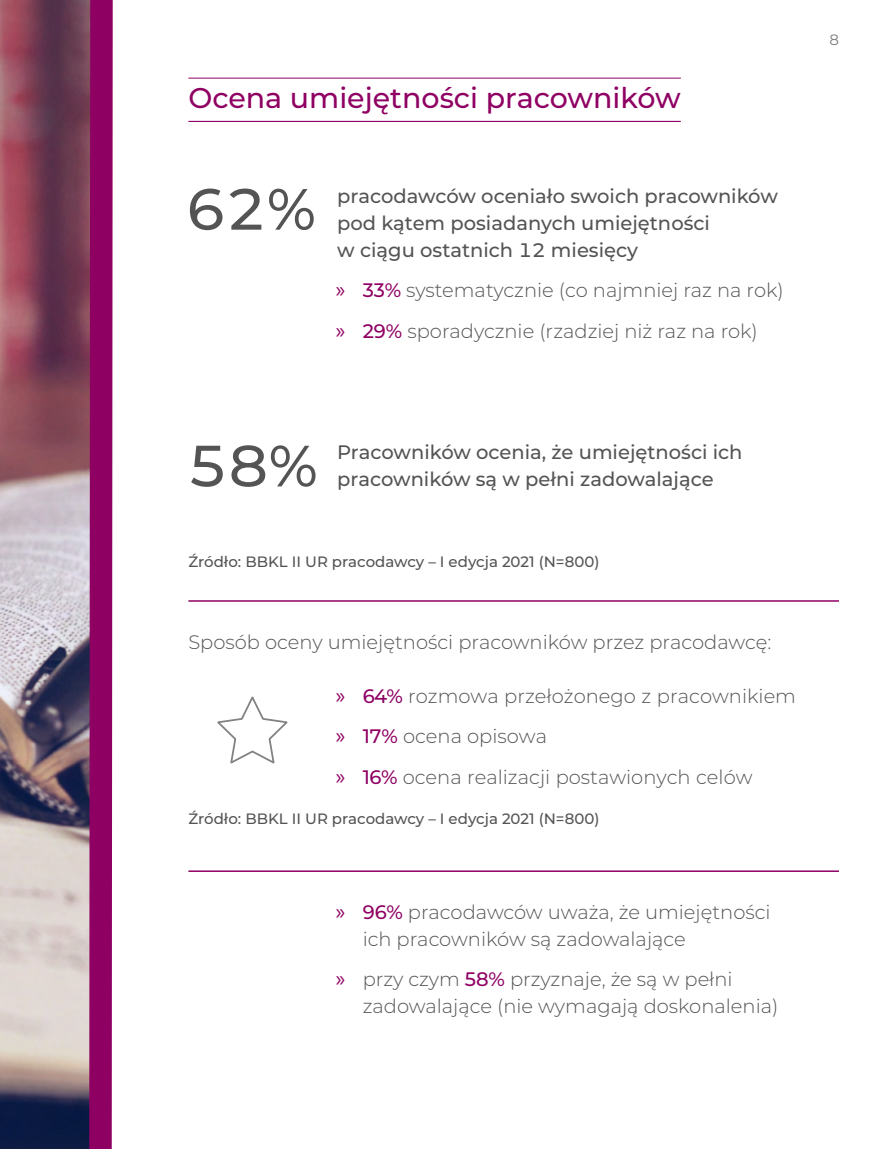
<style>
.page{position:relative;width:893px;height:1149px;background:#fff}
.page>*{position:absolute;margin:0;border:0;box-sizing:border-box;transform-origin:0 0}
.t1{font:500 58.05px "Montserrat";color:#555454}
.t2{font:500 28.5px "Montserrat";color:#8f0063}
.t3{font:300 19.5px/40.5px "Montserrat";color:#555454}
.t4{font:500 19.5px/27px "Montserrat";color:#555454}
.t5{font:500 15px "Montserrat";color:#555454}
.t6{font:15px "Montserrat";color:#7c7c7b}
.s1{font-family:"Myriad Pro";font-weight:400;font-size:22.5px;color:#8f0063}
.s2{font-weight:500;color:#8f0063}
</style>
<div class="page">
<img style="left:0;top:0;width:78px;height:1148px">
<svg style="left:78px;top:0;width:35px;height:1148px;background:#8f3270"></svg>
<hr style="left:188px;top:78px;width:493px;height:1px;background:#8f0063">
<hr style="left:188px;top:121px;width:493px;height:1px;background:#8f0063">
<hr style="left:188px;top:600px;width:651px;height:1px;background:#8f0063">
<hr style="left:188px;top:870px;width:651px;height:1px;background:#8f0063">
<svg style="left:217px;top:696px;width:71px;height:68px"></svg>
<h2 class="t2" style="left:188px;top:78px;width:494px">Ocena umiejętności pracowników</h2>
<h1 class="t1" style="left:186px;top:168px;width:132px">62%</h1>
<p class="t4" style="left:337px;top:181px;width:442px">pracodawców oceniało swoich pracowników pod kątem posiadanych umiejętności<br>w ciągu ostatnich 12 miesięcy</p>
<p class="t3" style="left:336px;top:269px;width:450px"><span class="s1">»</span> <span class="s2">33%</span> systematycznie (co najmniej raz na rok) <span class="s1">»</span> <span class="s2">29%</span> sporadycznie (rzadziej niż raz na rok)</p>
<p class="t6" style="left:829px;top:29px;width:11px">8</p>
<h1 class="t1" style="left:187px;top:425px;width:132px">58%</h1>
<p class="t4" style="left:337px;top:438px;width:407px">Pracowników ocenia, że umiejętności ich pracowników są w pełni zadowalające</p>
<p class="t5" style="left:188px;top:551px;width:413px">Źródło: BBKL II UR pracodawcy – I edycja 2021 (N=800)</p>
<p class="t3" style="left:188px;top:620px;width:584px">Sposób oceny umiejętności pracowników przez pracodawcę:</p>
<p class="t3" style="left:336px;top:674px;width:462px"><span class="s1">»</span> <span class="s2">64%</span> rozmowa przełożonego z pracownikiem <span class="s1">»</span> <span class="s2">17%</span> ocena opisowa<br><span class="s1">»</span> <span class="s2">16%</span> ocena realizacji postawionych celów</p>
<p class="t5" style="left:188px;top:808px;width:413px">Źródło: BBKL II UR pracodawcy – I edycja 2021 (N=800)</p>
<p class="t3" style="left:363px;top:897px;width:409px;line-height:27px;text-indent:-27px"><span class="s1">»</span> <span class="s2">96%</span> pracodawców uważa, że umiejętności ich pracowników są zadowalające</p>
<p class="t3" style="left:363px;top:964px;width:417px;line-height:27px;text-indent:-27px"><span class="s1">»</span> przy czym <span class="s2">58%</span> przyznaje, że są w pełni zadowalające (nie wymagają doskonalenia)</p>
</div>
